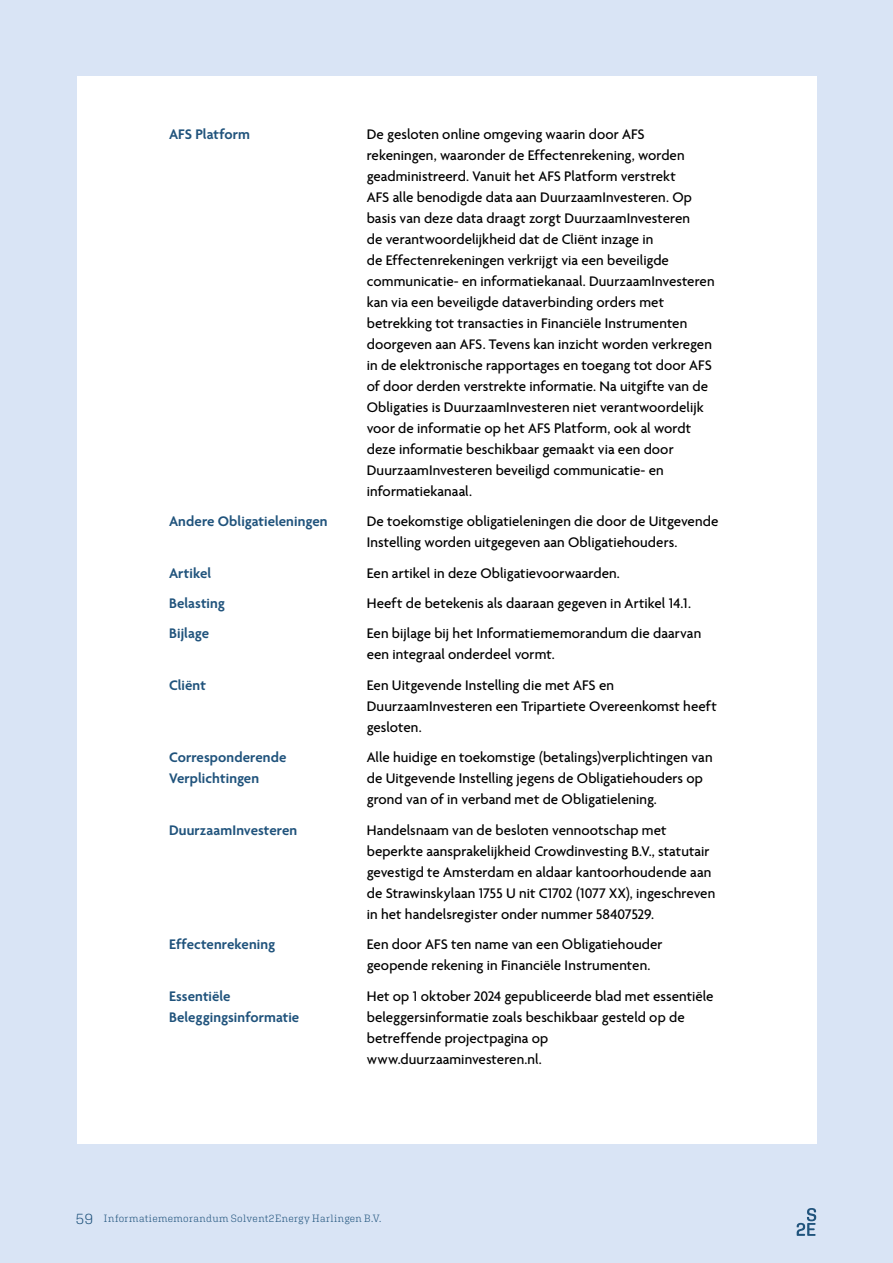
<style>
.page{position:relative;width:893px;height:1263px;background:#d9e4f5}
.page>*{position:absolute;margin:0;border:0;box-sizing:border-box;transform-origin:0 0}
.Bijlage_-_defenities{font:500 15px/21px "Agenda One";letter-spacing:.005em;color:#000}
.Bijlage_-_defenities-2{font:600 15px/21px "Agenda One";letter-spacing:.005em;color:#20537c}
.t1{font:300 10.5px "Aglet Slab";letter-spacing:.03em;color:#20537c}
.s1{font-size:15px}
</style>
<div class="page">
<div style="left:77px;top:77px;width:739px;height:1067px;background:#fff"></div>
<svg style="left:797px;top:1208px;width:19px;height:28px"></svg>
<p class="Bijlage_-_defenities-2" style="left:169px;top:124px;width:83px">AFS Platform</p>
<p class="Bijlage_-_defenities" style="left:367px;top:124px;width:349px">De gesloten online omgeving waarin door AFS rekeningen, waaronder de Effectenrekening, worden geadministreerd. Vanuit het AFS Platform verstrekt<br>AFS alle benodigde data aan DuurzaamInvesteren. Op basis van deze data draagt zorgt DuurzaamInvesteren<br>de verantwoordelijkheid dat de Cliënt inzage in<br>de Effectenrekeningen verkrijgt via een beveiligde communicatie- en informatiekanaal. DuurzaamInvesteren kan via een beveiligde dataverbinding orders met betrekking tot transacties in Financiële Instrumenten doorgeven aan AFS. Tevens kan inzicht worden verkregen in de elektronische rapportages en toegang tot door AFS of door derden verstrekte informatie. Na uitgifte van de Obligaties is DuurzaamInvesteren niet verantwoordelijk voor de informatie op het AFS Platform, ook al wordt deze informatie beschikbaar gemaakt via een door DuurzaamInvesteren beveiligd communicatie- en informatiekanaal.</p>
<p class="Bijlage_-_defenities-2" style="left:169px;top:511px;width:160px">Andere Obligatieleningen</p>
<p class="Bijlage_-_defenities" style="left:367px;top:511px;width:353px">De toekomstige obligatieleningen die door de Uitgevende<br>Instelling worden uitgegeven aan Obligatiehouders.</p>
<p class="Bijlage_-_defenities-2" style="left:169px;top:562px;width:44px">Artikel</p>
<p class="Bijlage_-_defenities" style="left:367px;top:562px;width:255px">Een artikel in deze Obligatievoorwaarden.</p>
<p class="Bijlage_-_defenities-2" style="left:169px;top:593px;width:57px">Belasting</p>
<p class="Bijlage_-_defenities" style="left:367px;top:593px;width:326px">Heeft de betekenis als daaraan gegeven in Artikel 14.1.</p>
<p class="Bijlage_-_defenities-2" style="left:169px;top:623px;width:42px">Bijlage</p>
<p class="Bijlage_-_defenities" style="left:367px;top:623px;width:336px">Een bijlage bij het Informatiememorandum die daarvan een integraal onderdeel vormt.</p>
<p class="Bijlage_-_defenities-2" style="left:169px;top:675px;width:38px">Cliënt</p>
<p class="Bijlage_-_defenities" style="left:367px;top:675px;width:352px">Een Uitgevende Instelling die met AFS en<br>DuurzaamInvesteren een Tripartiete Overeenkomst heeft gesloten.</p>
<p class="Bijlage_-_defenities-2" style="left:169px;top:747px;width:119px">Corresponderende<br>Verplichtingen</p>
<p class="Bijlage_-_defenities" style="left:367px;top:747px;width:347px">Alle huidige en toekomstige (betalings)verplichtingen van de Uitgevende Instelling jegens de Obligatiehouders op grond van of in verband met de Obligatielening.</p>
<p class="Bijlage_-_defenities-2" style="left:169px;top:820px;width:130px">DuurzaamInvesteren</p>
<p class="Bijlage_-_defenities" style="left:367px;top:820px;width:350px">Handelsnaam van de besloten vennootschap met beperkte aansprakelijkheid Crowdinvesting B.V., statutair gevestigd te Amsterdam en aldaar kantoorhoudende aan de Strawinskylaan 1755 U nit C1702 (1077 XX), ingeschreven in het handelsregister onder nummer 58407529.</p>
<p class="Bijlage_-_defenities-2" style="left:169px;top:934px;width:108px">Effectenrekening</p>
<p class="Bijlage_-_defenities" style="left:367px;top:934px;width:297px">Een door AFS ten name van een Obligatiehouder geopende rekening in Financiële Instrumenten.</p>
<p class="Bijlage_-_defenities-2" style="left:169px;top:985px;width:132px">Essentiële<br>Beleggingsinformatie</p>
<p class="Bijlage_-_defenities" style="left:367px;top:985px;width:348px">Het op 1 oktober 2024 gepubliceerde blad met essentiële beleggersinformatie zoals beschikbaar gesteld op de betreffende projectpagina op www.duurzaaminvesteren.nl.</p>
<p class="t1" style="left:76px;top:1212px;width:307px"><span class="s1">59</span> Informatiememorandum Solvent2Energy Harlingen B.V.</p>
</div>
